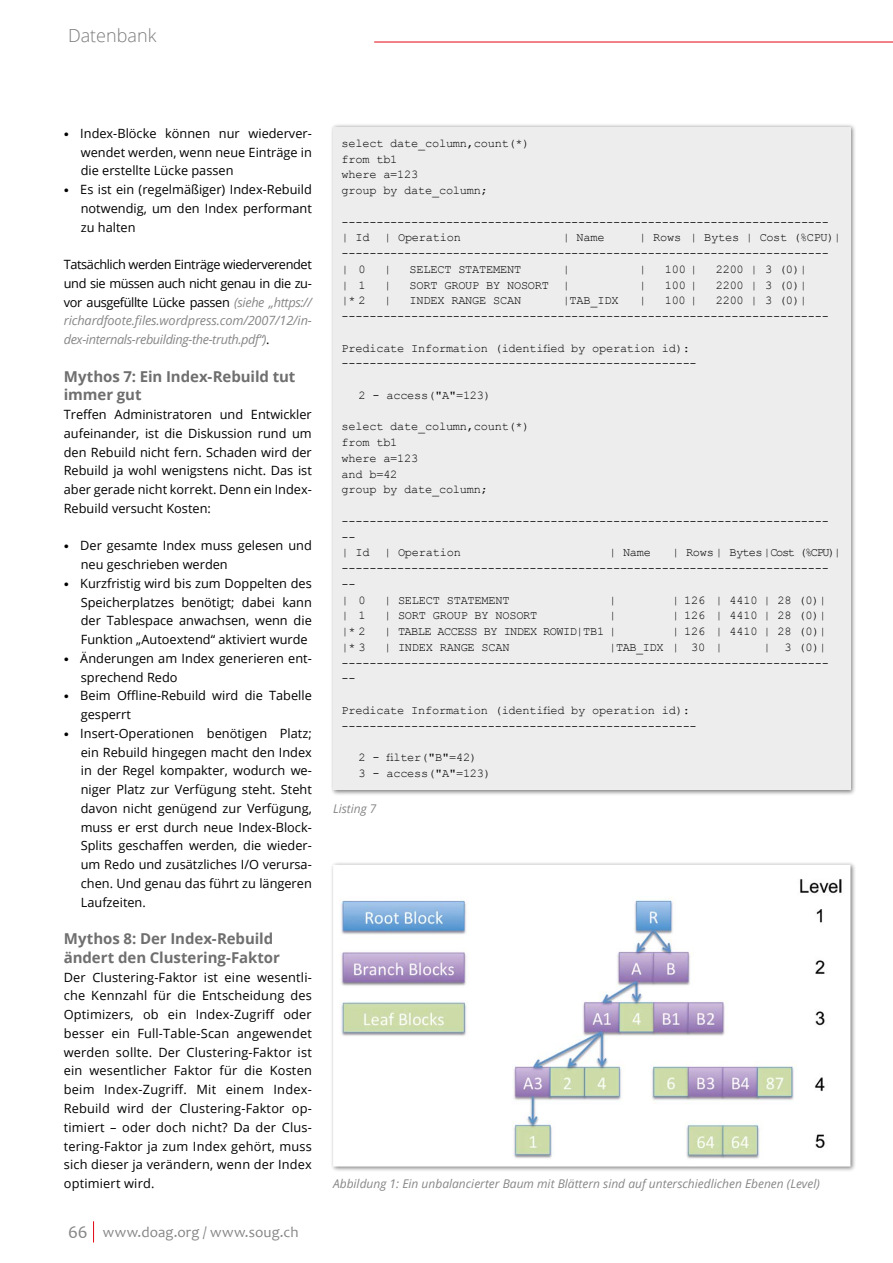
<style>
.page{position:relative;width:893px;height:1263px;background:#fff}
.page>*{position:absolute;margin:0;border:0;box-sizing:border-box;transform-origin:0 0}
.t1{font:300 18px "Open Sans";color:#7c7b7b}
.t2{font:700 15px/18.8px "Open Sans";letter-spacing:-.005em;color:#706f6f}
.t3{font:15px "Candara";letter-spacing:.01em;color:#878787}
.t4{font:12.75px/18.8px "Open Sans";color:#000;text-align:justify}
.t5{font:12px/15.8px "Courier New";letter-spacing:-.02em;color:#000}
.t6{font:12px/15.8px "Courier New";letter-spacing:-.06em;color:#000}
.t7{font:italic 12px "Open Sans";color:#878787}
.t8{font:12px "Courier New";letter-spacing:-.05em;color:#000}
.s1{font-family:"Stone Serif Std";font-weight:500;font-size:10.5px}
.s2{font-style:italic;color:#878787}
.s3{font-size:18px}
</style>
<div class="page">
<svg style="left:93px;top:1221px;width:1px;height:21px"></svg>
<hr style="left:374px;top:42px;width:519px;height:1px;background:#e30613">
<div style="left:330px;top:861px;width:526px;height:312px;background:#000;opacity:.5"></div>
<svg style="left:330px;top:862px;width:523px;height:307px"></svg>
<div style="left:330px;top:124px;width:526px;height:672px;background:#000;opacity:.5"></div>
<div style="left:333px;top:127px;width:517px;height:663px;background:#ededed"></div>
<h1 class="t1" style="left:68px;top:24px;width:90px">Datenbank</h1>
<p class="t4" style="left:81px;top:123px;width:233px;text-indent:-17px"><span class="s1">•</span> Index-Blöcke können nur wiederver&shy;wendet werden, wenn neue Einträge in die erstellte Lücke passen</p>
<p class="t4" style="left:81px;top:180px;width:233px;text-indent:-17px"><span class="s1">•</span> Es ist ein (regelmäßiger) Index-Rebuild notwendig, um den Index performant zu halten</p>
<p class="t4" style="left:64px;top:255px;width:250px">Tatsächlich werden Einträge wiederverendet und sie müssen auch nicht genau in die zu&shy;vor ausgefüllte Lücke passen <span class="s2">(siehe „https:// richardfoote.files.wordpress.com/2007/12/in&shy;dex-internals-rebuilding-the-truth.pdf“)</span>.</p>
<p class="t2" style="left:64px;top:366px;width:233px">Mythos 7: Ein Index-Rebuild tut immer gut</p>
<p class="t4" style="left:64px;top:405px;width:250px">Treffen Administratoren und Entwickler aufeinander, ist die Diskussion rund um den Rebuild nicht fern. Schaden wird der Rebuild ja wohl wenigstens nicht. Das ist aber gerade nicht korrekt. Denn ein Index-Rebuild versucht Kosten:</p>
<p class="t4" style="left:81px;top:536px;width:233px;text-indent:-17px"><span class="s1">•</span> Der gesamte Index muss gelesen und neu geschrieben werden</p>
<p class="t4" style="left:81px;top:573px;width:233px;text-indent:-17px"><span class="s1">•</span> Kurzfristig wird bis zum Doppelten des Speicherplatzes benötigt; dabei kann der Tablespace anwachsen, wenn die Funktion „Autoextend“ aktiviert wurde</p>
<p class="t4" style="left:81px;top:648px;width:233px;text-indent:-17px"><span class="s1">•</span> Änderungen am Index generieren ent&shy;sprechend Redo</p>
<p class="t4" style="left:81px;top:686px;width:233px;text-indent:-17px"><span class="s1">•</span> Beim Offline-Rebuild wird die Tabelle gesperrt</p>
<p class="t4" style="left:81px;top:723px;width:233px;text-indent:-17px"><span class="s1">•</span> Insert-Operationen benötigen Platz; ein Rebuild hingegen macht den Index in der Regel kompakter, wodurch we&shy;niger Platz zur Verfügung steht. Steht davon nicht genügend zur Verfügung, muss er erst durch neue Index-Block-Splits geschaffen werden, die wieder&shy;um Redo und zusätzliches I/O verursa&shy;chen. Und genau das führt zu längeren Laufzeiten.</p>
<p class="t2" style="left:64px;top:929px;width:218px">Mythos 8: Der Index-Rebuild ändert den Clustering-Faktor</p>
<p class="t4" style="left:64px;top:967px;width:250px">Der Clustering-Faktor ist eine wesentli&shy;che Kennzahl für die Entscheidung des Optimizers, ob ein Index-Zugriff oder besser ein Full-Table-Scan angewendet werden sollte. Der Clustering-Faktor ist ein wesentlicher Faktor für die Kosten beim Index-Zugriff. Mit einem Index-Rebuild wird der Clustering-Faktor op&shy;timiert – oder doch nicht? Da der Clus&shy;tering-Faktor ja zum Index gehört, muss sich dieser ja verändern, wenn der Index optimiert wird.</p>
<p class="t3" style="left:68px;top:1223px;width:232px"><span class="s3">66</span> www.doag.org / www.soug.ch</p>
<p class="t5" style="left:342px;top:135px;width:190px">select date_column,count(*) from tb1<br>where a=123<br>group by date_column;</p>
<p class="t5" style="left:342px;top:214px;width:489px">---------------------------------------------------------------------- | Id | Operation</p>
<p class="t5" style="left:342px;top:229px;width:501px;text-indent:298px">| Rows | Bytes | Cost (%CPU)| ----------------------------------------------------------------------<br>| 0</p>
<p class="t5" style="left:563px;top:229px;width:43px">| Name</p>
<p class="t5" style="left:384px;top:261px;width:9px">|</p>
<p class="t5" style="left:410px;top:261px;width:113px">SELECT STATEMENT</p>
<p class="t5" style="left:563px;top:261px;width:9px">|</p>
<p class="t5" style="left:639px;top:261px;width:9px">|</p>
<p class="t5" style="left:665px;top:261px;width:34px">100 |</p>
<p class="t5" style="left:716px;top:261px;width:93px">2200 | 3 (0)|</p>
<p class="t5" style="left:342px;top:277px;width:26px">| 1</p>
<p class="t5" style="left:384px;top:277px;width:9px">|</p>
<p class="t5" style="left:410px;top:277px;width:162px">SORT GROUP BY NOSORT |</p>
<p class="t5" style="left:639px;top:277px;width:9px">|</p>
<p class="t5" style="left:665px;top:277px;width:34px">100 |</p>
<p class="t5" style="left:716px;top:277px;width:93px">2200 | 3 (0)|</p>
<p class="t5" style="left:342px;top:292px;width:26px">|* 2</p>
<p class="t5" style="left:384px;top:292px;width:9px">|</p>
<p class="t5" style="left:410px;top:292px;width:113px">INDEX RANGE SCAN</p>
<p class="t5" style="left:563px;top:292px;width:57px">|TAB_IDX</p>
<p class="t5" style="left:639px;top:292px;width:9px">|</p>
<p class="t5" style="left:665px;top:292px;width:34px">100 |</p>
<p class="t5" style="left:342px;top:292px;width:489px;text-indent:374px">2200 | 3 (0)| ----------------------------------------------------------------------</p>
<p class="t5" style="left:342px;top:339px;width:357px">Predicate Information (identified by operation id): ---------------------------------------------------</p>
<p class="t5" style="left:359px;top:387px;width:134px">2 - access("A"=123)</p>
<p class="t5" style="left:342px;top:418px;width:190px">select date_column,count(*) from tb1<br>where a=123<br>and b=42<br>group by date_column;</p>
<p class="t5" style="left:342px;top:513px;width:489px">---------------------------------------------------------------------- --<br>| Id | Operation</p>
<p class="t6" style="left:342px;top:544px;width:501px;text-indent:330px">| Rows | Bytes |Cost (%CPU)| ---------------------------------------------------------------------- --<br>| 0</p>
<p class="t5" style="left:609px;top:544px;width:43px">| Name</p>
<p class="t5" style="left:384px;top:591px;width:127px">| SELECT STATEMENT</p>
<p class="t5" style="left:609px;top:591px;width:9px">|</p>
<p class="t5" style="left:672px;top:591px;width:156px">| 126 | 4410 | 28 (0)|</p>
<p class="t5" style="left:342px;top:607px;width:26px">| 1</p>
<p class="t5" style="left:384px;top:607px;width:155px">| SORT GROUP BY NOSORT</p>
<p class="t5" style="left:609px;top:607px;width:9px">|</p>
<p class="t5" style="left:672px;top:607px;width:156px">| 126 | 4410 | 28 (0)|</p>
<p class="t5" style="left:342px;top:623px;width:26px">|* 2</p>
<p class="t8" style="left:384px;top:624px;width:234px">| TABLE ACCESS BY INDEX ROWID|TB1 |</p>
<p class="t5" style="left:672px;top:623px;width:156px">| 126 | 4410 | 28 (0)|</p>
<p class="t5" style="left:342px;top:639px;width:26px">|* 3</p>
<p class="t5" style="left:384px;top:639px;width:127px">| INDEX RANGE SCAN</p>
<p class="t5" style="left:609px;top:639px;width:115px">|TAB_IDX | 30 |</p>
<p class="t5" style="left:342px;top:639px;width:489px;text-indent:422px">| 3 (0)| ---------------------------------------------------------------------- --</p>
<p class="t5" style="left:342px;top:702px;width:357px">Predicate Information (identified by operation id): ---------------------------------------------------</p>
<p class="t5" style="left:359px;top:749px;width:134px">2 - filter("B"=42)<br>3 - access("A"=123)</p>
<p class="t7" style="left:333px;top:800px;width:45px">Listing 7</p>
<p class="t7" style="left:333px;top:1175px;width:488px">Abbildung 1: Ein unbalancierter Baum mit Blättern sind auf unterschiedlichen Ebenen (Level)</p>
</div>
